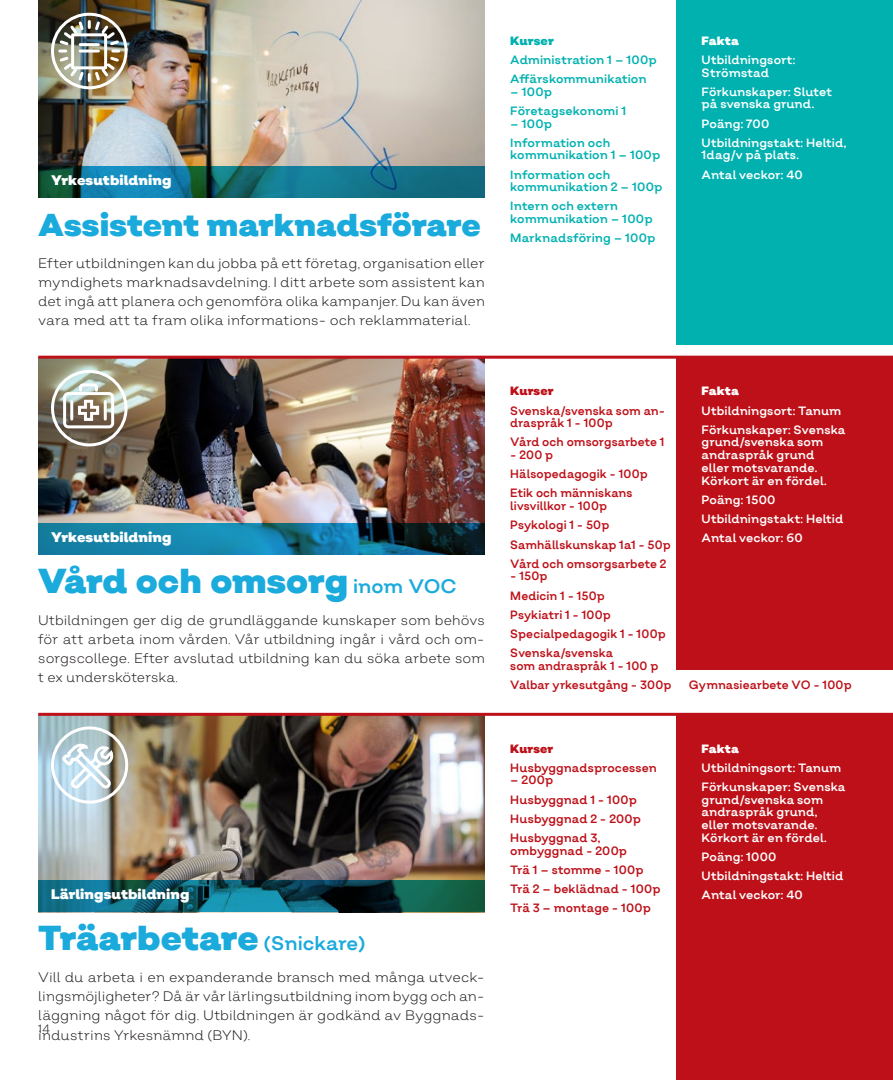
<style>
.page{position:relative;width:893px;height:1080px;background:#fff}
.page>*{position:absolute;margin:0;border:0;box-sizing:border-box;transform-origin:0 0}
.Rubrik_halvsidor{font:900 34.5px "Salvatore";color:#1baadc}
.Rubrik_halvsidor-2{font:900 31.5px "Salvatore";color:#1baadc}
.Brödtext{font:300 13.8px/19.2px "Salvatore";color:#231f20;text-align:justify}
.Brödtext-2{font:900 13.8px "Salvatore";letter-spacing:.005em;color:#fff}
.minitext{font:12px/12.8px "Salvatore";letter-spacing:.005em;color:#fff}
.minitext-2{font:12px/12.8px "Salvatore";letter-spacing:.005em;color:#bd1018;scale:.96 1}
.minitext-3{font:12px/12.8px "Salvatore";letter-spacing:.005em;color:#00b1b0}
.minitext-4{font:12px/12.8px "Salvatore";letter-spacing:.005em;color:#bd1018}
.minitext-5{font:900 12px "Salvatore";letter-spacing:.015em;color:#fff}
.minitext-6{font:900 12px "Salvatore";letter-spacing:.005em;color:#bd1018}
.minitext-7{font:900 12px "Salvatore";letter-spacing:.005em;color:#00b1b0}
.t1{font:300 12px "Salvatore";color:#231f20}
.s1{font-weight:400;font-size:19.5px}
</style>
<div class="page">
<img style="left:38px;top:0;width:434px;height:166px">
<div style="left:676px;top:0;width:217px;height:344px;background:#00b1b0"></div>
<svg style="left:38px;top:166px;width:447px;height:32px;background:#126f82"></svg>
<img style="left:471px;top:359px;width:14px;height:164px">
<img style="left:38px;top:359px;width:433px;height:164px">
<div style="left:676px;top:357px;width:217px;height:313px;background:#bd1018"></div>
<hr style="left:38px;top:356px;width:855px;height:3px;background:#bd1018">
<svg style="left:38px;top:523px;width:447px;height:32px;background:#126a89"></svg>
<div style="left:51px;top:370px;width:77px;height:76px;border:3px solid #fff;border-radius:50%"></div>
<svg style="left:76px;top:382px;width:25px;height:40px"></svg>
<hr style="left:70px;top:402px;width:3px;height:17px;background:#fff">
<hr style="left:104px;top:402px;width:3px;height:17px;background:#fff">
<div style="left:63px;top:392px;width:51px;height:36px;border:3px solid #fff;border-radius:4px"></div>
<div style="left:51px;top:13px;width:77px;height:76px;border:3px solid #fff;border-radius:50%"></div>
<img style="left:57px;top:19px;width:65px;height:65px">
<hr style="left:80px;top:43px;width:18px;height:3px;background:#fff">
<hr style="left:80px;top:50px;width:18px;height:3px;background:#fff">
<img style="left:471px;top:716px;width:14px;height:164px">
<img style="left:38px;top:716px;width:433px;height:164px">
<div style="left:676px;top:714px;width:217px;height:366px;background:#bd1018"></div>
<svg style="left:38px;top:880px;width:447px;height:32px;background:#0e5862"></svg>
<div style="left:51px;top:726px;width:77px;height:78px;border:3px solid #fff;border-radius:50%"></div>
<svg style="left:59px;top:744px;width:59px;height:49px"></svg>
<hr style="left:38px;top:713px;width:855px;height:3px;background:#bd1018">
<p class="Brödtext-2" style="left:51px;top:171px;width:122px">Yrkesutbildning</p>
<p class="Rubrik_halvsidor-2" style="left:38px;top:204px;width:444px">Assistent marknadsförare</p>
<p class="Brödtext" style="left:38px;top:253px;width:448px">Efter utbildningen kan du jobba på ett företag, organisation eller myndighets marknadsavdelning. I ditt arbete som assistent kan det ingå att planera och genomföra olika kampanjer. Du kan även vara med att ta fram olika informations- och reklammaterial.</p>
<p class="Brödtext-2" style="left:51px;top:528px;width:122px">Yrkesutbildning</p>
<p class="Rubrik_halvsidor" style="left:38px;top:558px;width:420px">Vård och omsorg <span class="s1">inom VOC</span></p>
<p class="Brödtext" style="left:38px;top:610px;width:448px">Utbildningen ger dig de grundläggande kunskaper som behövs för att arbeta inom vården. Vår utbildning ingår i vård och om&shy;sorgscollege. Efter avslutad utbildning kan du söka arbete som t ex undersköterska.</p>
<p class="Brödtext-2" style="left:51px;top:885px;width:140px">Lärlingsutbildning</p>
<p class="Rubrik_halvsidor" style="left:38px;top:916px;width:329px">Träarbetare <span class="s1">(Snickare)</span></p>
<p class="Brödtext" style="left:38px;top:968px;width:448px">Vill du arbeta i en expanderande bransch med många utveck&shy;lingsmöjligheter? Då är vår lärlingsutbildning inom bygg och an&shy;läggning något för dig. Utbildningen är godkänd av Byggnads&shy;industrins Yrkesnämnd (BYN).</p>
<p class="t1" style="left:38px;top:1022px;width:13px">14</p>
<p class="minitext-7" style="left:510px;top:33px;width:45px">Kurser</p>
<p class="minitext-3" style="left:510px;top:53px;width:148px">Administration 1 – 100p</p>
<p class="minitext-3" style="left:510px;top:72px;width:138px">Affärskommunikation</p>
<p class="minitext-3" style="left:510px;top:85px;width:43px">– 100p</p>
<p class="minitext-3" style="left:510px;top:104px;width:117px">Företagsekonomi 1</p>
<p class="minitext-3" style="left:510px;top:117px;width:43px">– 100p</p>
<p class="minitext-3" style="left:510px;top:136px;width:152px">Information och kommunikation 1 – 100p</p>
<p class="minitext-3" style="left:510px;top:168px;width:154px">Information och kommunikation 2 – 100p</p>
<p class="minitext-3" style="left:510px;top:200px;width:144px">Intern och extern kommunikation – 100p</p>
<p class="minitext-3" style="left:510px;top:232px;width:147px">Marknadsföring – 100p</p>
<p class="minitext-5" style="left:702px;top:33px;width:39px">Fakta</p>
<p class="minitext" style="left:702px;top:53px;width:95px">Utbildningsort:<br>Strömstad</p>
<p class="minitext" style="left:702px;top:85px;width:132px">Förkunskaper: Slutet på svenska grund.</p>
<p class="minitext" style="left:702px;top:117px;width:69px">Poäng: 700</p>
<p class="minitext" style="left:702px;top:136px;width:146px">Utbildningstakt: Heltid,<br>1dag/v på plats.</p>
<p class="minitext" style="left:702px;top:168px;width:103px">Antal veckor: 40</p>
<p class="minitext-6" style="left:510px;top:383px;width:45px">Kurser</p>
<p class="minitext-2" style="left:510px;top:404px;width:163px">Svenska/svenska som an&shy;draspråk 1 - 100p</p>
<p class="minitext-2" style="left:510px;top:436px;width:162px">Vård och omsorgsarbete 1</p>
<p class="minitext-2" style="left:510px;top:449px;width:46px">- 200 p</p>
<p class="minitext-2" style="left:510px;top:468px;width:145px">Hälsopedagogik - 100p</p>
<p class="minitext-2" style="left:510px;top:487px;width:129px">Etik och människans livsvillkor - 100p</p>
<p class="minitext-2" style="left:510px;top:519px;width:105px">Psykologi 1 - 50p</p>
<p class="minitext-2" style="left:510px;top:538px;width:169px">Samhällskunskap 1a1 - 50p</p>
<p class="minitext-2" style="left:510px;top:557px;width:164px">Vård och omsorgsarbete 2</p>
<p class="minitext-2" style="left:510px;top:570px;width:40px">- 150p</p>
<p class="minitext-2" style="left:510px;top:589px;width:100px">Medicin 1 - 150p</p>
<p class="minitext-2" style="left:510px;top:608px;width:106px">Psykiatri 1 - 100p</p>
<p class="minitext-2" style="left:510px;top:627px;width:163px">Specialpedagogik 1 - 100p</p>
<p class="minitext-2" style="left:510px;top:646px;width:156px">Svenska/svenska<br>som andraspråk 1 - 100 p</p>
<p class="minitext-2" style="left:510px;top:678px;width:169px">Valbar yrkesutgång - 300p</p>
<p class="minitext-5" style="left:702px;top:383px;width:39px">Fakta</p>
<p class="minitext" style="left:702px;top:404px;width:141px">Utbildningsort: Tanum</p>
<p class="minitext" style="left:702px;top:423px;width:145px">Förkunskaper: Svenska grund/svenska som andraspråk grund<br>eller motsvarande.<br>Körkort är en fördel.</p>
<p class="minitext" style="left:702px;top:493px;width:75px">Poäng: 1500</p>
<p class="minitext" style="left:702px;top:512px;width:143px">Utbildningstakt: Heltid</p>
<p class="minitext" style="left:702px;top:531px;width:103px">Antal veckor: 60</p>
<p class="minitext-2" style="left:689px;top:678px;width:171px">Gymnasiearbete VO - 100p</p>
<p class="minitext-6" style="left:510px;top:740px;width:44px">Kurser</p>
<p class="minitext-4" style="left:510px;top:761px;width:148px">Husbyggnadsprocessen</p>
<p class="minitext-4" style="left:510px;top:774px;width:44px">– 200p</p>
<p class="minitext-4" style="left:510px;top:793px;width:128px">Husbyggnad 1 - 100p</p>
<p class="minitext-4" style="left:510px;top:812px;width:132px">Husbyggnad 2 - 200p</p>
<p class="minitext-4" style="left:510px;top:831px;width:118px">Husbyggnad 3, ombyggnad - 200p</p>
<p class="minitext-4" style="left:510px;top:863px;width:135px">Trä 1 – stomme - 100p</p>
<p class="minitext-4" style="left:510px;top:882px;width:152px">Trä 2 – beklädnad - 100p</p>
<p class="minitext-4" style="left:510px;top:901px;width:142px">Trä 3 – montage - 100p</p>
<p class="minitext-5" style="left:702px;top:740px;width:39px">Fakta</p>
<p class="minitext" style="left:702px;top:761px;width:141px">Utbildningsort: Tanum</p>
<p class="minitext" style="left:702px;top:780px;width:145px">Förkunskaper: Svenska grund/svenska som andraspråk grund, eller motsvarande.<br>Körkort är en fördel.</p>
<p class="minitext" style="left:702px;top:850px;width:76px">Poäng: 1000</p>
<p class="minitext" style="left:702px;top:870px;width:143px">Utbildningstakt: Heltid</p>
<p class="minitext" style="left:702px;top:889px;width:103px">Antal veckor: 40</p>
</div>
